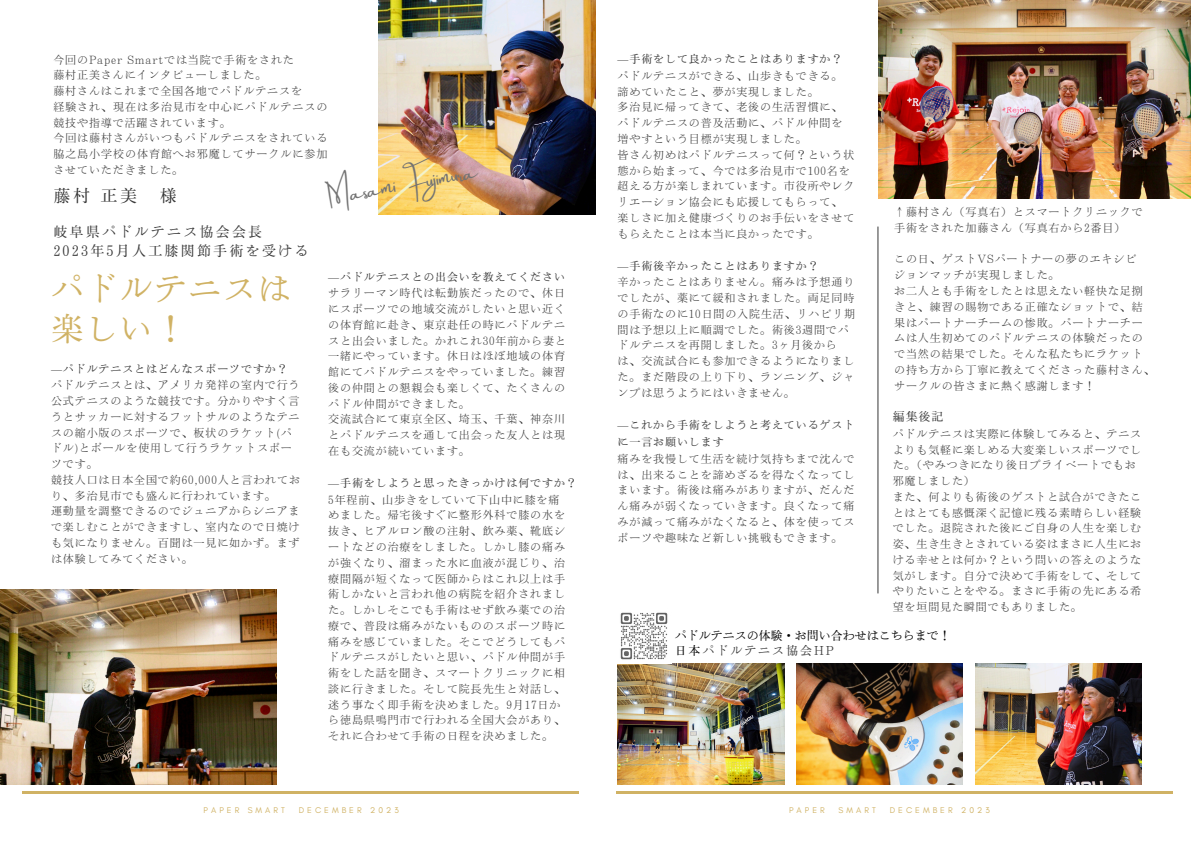
<style>
.page{position:relative;width:1191px;height:843px;background:#fff}
.page>*{position:absolute;margin:0;border:0;box-sizing:border-box;transform-origin:0 0}
.t1{font:32.5px/39.8px "Motoya Mincho Old Pr 6 W3";letter-spacing:.06em;color:#d0b264}
.t2{font:19.5px "Amsterdam Two";color:#737373}
.t3{font:17px "Motoya Mincho Old Pr 6 W3";color:#373737}
.t4{font:14px/19.5px "Motoya Mincho Old Pr 6 W3";letter-spacing:.16em;color:#373737}
.t5{font:12px/14.2px "Motoya Mincho Old Pr 6 W3";color:#000}
.t6{font:12px "Motoya Mincho Old Pr 6 W3";color:#373737}
.t7{font:11px/15.8px "Motoya Mincho Old Pr 6 W2";letter-spacing:.08em;color:#373737}
.t8{font:8.5px "Glacial Indifference";letter-spacing:.36em;color:#d0b264}
.s1{font-family:"Motoya Mincho Old Pr 6 W3"}
.s2{color:#373737}
</style>
<div class="page">
<hr style="left:22px;top:791px;width:556px;height:2px;background:#d0b264">
<hr style="left:616px;top:791px;width:555px;height:2px;background:#d0b264">
<img style="left:617px;top:663px;width:167px;height:121px">
<img style="left:796px;top:663px;width:166px;height:121px">
<img style="left:975px;top:663px;width:166px;height:121px">
<img style="left:378px;top:0;width:218px;height:214px">
<img style="left:878px;top:0;width:312px;height:198px">
<hr style="left:877px;top:226px;width:1px;height:367px;background:#373737">
<img style="left:0;top:589px;width:276px;height:195px">
<img style="left:620px;top:612px;width:48px;height:48px">
<p class="t7" style="left:53px;top:51px;width:275px">今回のPaper Smartでは当院で手術をされた<br>藤村正美さんにインタビューしました。<br>藤村さんはこれまで全国各地でパドルテニスを<br>経験され、現在は多治見市を中心にパドルテニスの競技や指導で活躍されています。<br>今回は藤村さんがいつもパドルテニスをされている脇之島小学校の体育館へお邪魔してサークルに参加させていただきました。</p>
<h6 class="t2" style="left:329px;top:186px;width:150px;rotate:-10deg">Masami Fujimura</h6>
<h6 class="t3" style="left:53px;top:186px;width:85px">藤村 正美</h6>
<h6 class="t3" style="left:160px;top:186px;width:18px">様</h6>
<p class="t4" style="left:53px;top:222px;width:256px">岐阜県パドルテニス協会会長<br>2023年5月人工膝関節手術を受ける</p>
<p class="t1" style="left:51px;top:269px;width:241px">パドルテニスは楽しい！</p>
<h6 class="t7" style="left:328px;top:268px;width:239px"><span class="s1">—パドルテニスとの出会いを教えてください</span>サラリーマン時代は転勤族だったので、休日にスポーツでの地域交流がしたいと思い近くの体育館に赴き、東京赴任の時にパドルテニスと出会いました。かれこれ30年前から妻と一緒にやっています。休日はほぼ地域の体育館にてパドルテニスをやっていました。練習後の仲間との懇親会も楽しくて、たくさんのパドル仲間ができました。<br>交流試合にて東京全区、埼玉、千葉、神奈川とパドルテニスを通して出会った友人とは現在も交流が続いています。</h6>
<h6 class="t7" style="left:328px;top:475px;width:250px"><span class="s1">—手術をしようと思ったきっかけは何ですか？<br></span>5年程前、山歩きをしていて下山中に膝を痛<br>めました。帰宅後すぐに整形外科で膝の水を抜き、ヒアルロン酸の注射、飲み薬、靴底シートなどの治療をしました。しかし膝の痛みが強くなり、溜まった水に血液が混じり、治療間隔が短くなって医師からはこれ以上は手術しかないと言われ他の病院を紹介されました。しかしそこでも手術はせず飲み薬での治療で、普段は痛みがないもののスポーツ時に痛みを感じていました。そこでどうしてもパドルテニスがしたいと思い、パドル仲間が手術をした話を聞き、スマートクリニックに相談に行きました。そして院長先生と対話し、迷う事なく即手術を決めました。9月 17日か<br>ら徳島県鳴門市で行われる全国大会があり、それに合わせて手術の日程を決めました。</h6>
<h6 class="t7" style="left:51px;top:360px;width:250px"><span class="s1">—パドルテニスとはどんなスポーツですか？</span>パドルテニスとは、アメリカ発祥の室内で行う公式テニスのような競技です。分かりやすく言うとサッカーに対するフットサルのようなテニスの縮小版のスポーツで、板状のラケット(パドル)とボールを使用して行うラケットスポーツです。<br>競技人口は日本全国で約60,000人と言われており、多治見市でも盛んに行われています。<br>運動量を調整できるのでジュニアからシニアまで楽しむことができますし、室内なので日焼けも気になりません。百聞は一見に如かず。まずは体験してみてください。</h6>
<h6 class="t7" style="left:617px;top:51px;width:238px"><span class="s1">—手術をして良かったことはありますか？</span>パドルテニスができる、山歩きもできる。諦めていたこと、夢が実現しました。<br>多治見に帰ってきて、老後の生活習慣に、パドルテニスの普及活動に、パドル仲間を増やすという目標が実現しました。<br>皆さん初めはパドルテニスって何？という状態から始まって、今では多治見市で100名を超える方が楽しまれています。市役所やレクリエーション協会にも応援してもらって、楽しさに加え健康づくりのお手伝いをさせてもらえたことは本当に良かったです。</h6>
<h2 class="t7" style="left:617px;top:258px;width:239px"><span class="s1">—手術後辛かったことはありますか？<br></span>辛かったことはありません。痛みは予想通りでしたが、薬にて緩和されました。両足同時の手術なのに10日間の入院生活、リハビリ期間は予想以上に順調でした。術後3週間でパドルテニスを再開しました。3ヶ月後から<br>は、交流試合にも参加できるようになりました。まだ階段の上り下り、ランニング、ジャンプは思うようにはいきません。</h2>
<h3 class="t7" style="left:617px;top:416px;width:238px;line-height:16.1px"><span class="s1">—これから手術をしようと考えているゲストに一言お願いします<br></span>痛みを我慢して生活を続け気持ちまで沈んでは、出来ることを諦めざるを得なくなってしまいます。術後は痛みがありますが、だんだん痛みが弱くなっていきます。良くなって痛みが減って痛みがなくなると、体を使ってスポーツや趣味など新しい挑戦もできます。</h3>
<p class="t7" style="left:894px;top:204px;width:250px">↑藤村さん（写真右）とスマートクリニックで手術をされた加藤さん（写真右から2番目）</p>
<h5 class="t7" style="left:894px;top:251px;width:256px">この日、ゲストVSパートナーの夢のエキシビジョンマッチが実現しました。<br>お二人とも手術をしたとは思えない軽快な足捌きと、練習の賜物である正確なショットで、結果はパートナーチームの惨敗。パートナーチームは人生初めてのパドルテニスの体験だったので当然の結果でした。そんな私たちにラケットの持ち方から丁寧に教えてくださった藤村さん､サークルの皆さまに熱く感謝します！</h5>
<h6 class="t6" style="left:892px;top:410px;width:52px">編集後記</h6>
<h6 class="t7" style="left:892px;top:425px;width:250px">パドルテニスは実際に体験してみると、テニスよりも気軽に楽しめる大変楽しいスポーツでした。（やみつきになり後日プライベートでもお邪魔しました）<br>また、何よりも術後のゲストと試合ができたことはとても感慨深く記憶に残る素晴らしい経験でした。退院された後にご自身の人生を楽しむ姿、生き生きとされている姿はまさに人生における幸せとは何か？という問いの答えのような気がします。自分で決めて手術をして、そしてやりたいことをやる。まさに手術の先にある希望を垣間見た瞬間でもありました。</h6>
<p class="t5" style="left:674px;top:628px;width:278px">パドルテニスの体験・お問い合わせはこちらまで！日 本<span class="s2">パドルテニス協会HP</span></p>
<h5 class="t8" style="left:203px;top:805px;width:83px">PAPER SMART</h5>
<h5 class="t8" style="left:299px;top:805px;width:102px">DECEMBER 2023</h5>
<h6 class="t8" style="left:789px;top:805px;width:37px">PAPER</h6>
<h6 class="t8" style="left:838px;top:805px;width:39px">SMART</h6>
<h6 class="t8" style="left:889px;top:805px;width:102px">DECEMBER 2023</h6>
</div>
